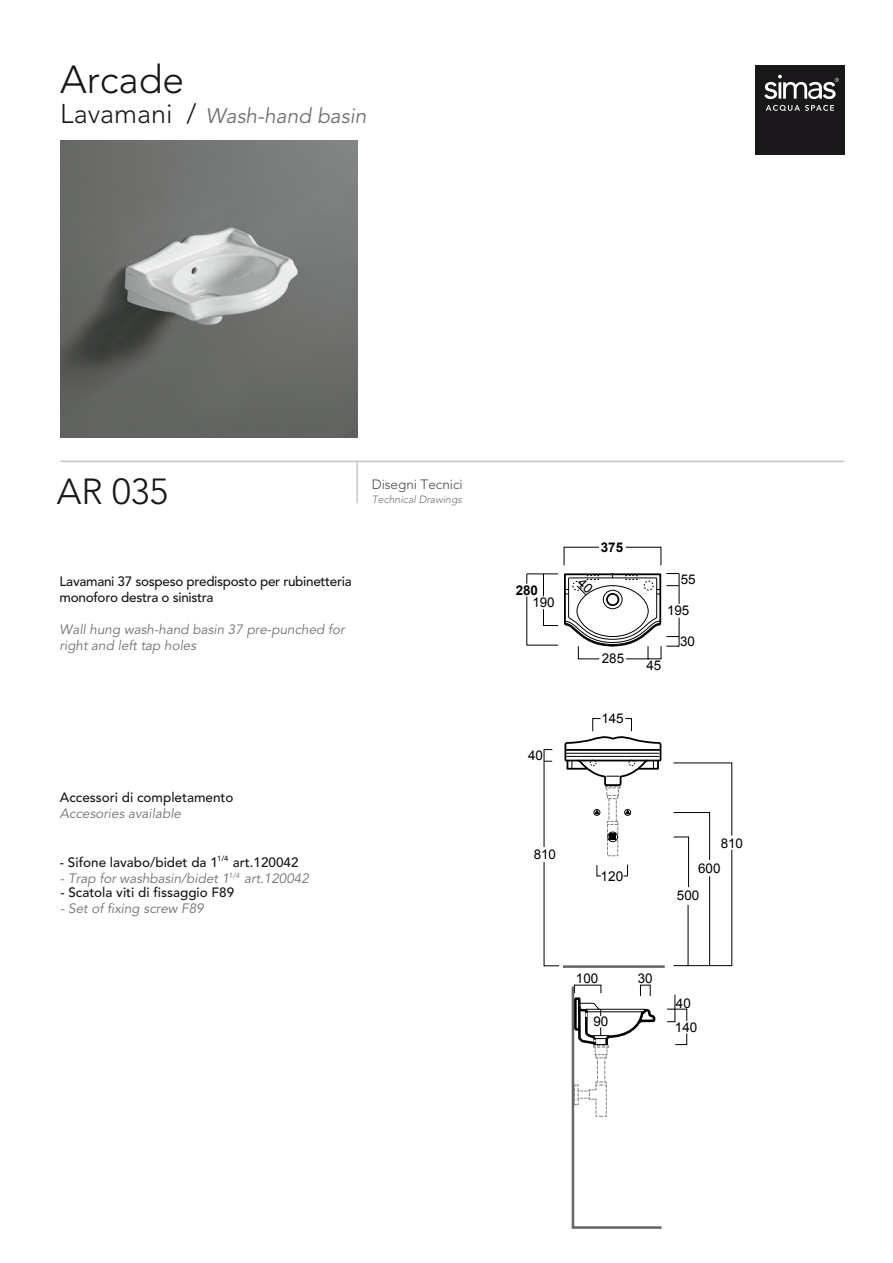
<style>
.page{position:relative;width:893px;height:1263px;background:#fff}
.page>*{position:absolute;margin:0;border:0;box-sizing:border-box;transform-origin:0 0}
.t1{font:300 39px "Avenir";color:#1a171b}
.t2{font:300 36px "Avenir";color:#1a171b}
.t3{font:italic 21px "Avenir";color:#707173}
.t4{font:13.65px "Arial";color:#000}
.t5{font:italic 13.5px/16.2px "Avenir";color:#707173}
.t6{font:500 13.5px "Avenir";color:#1a171b}
.t7{font:500 13.5px/16.2px "Avenir";letter-spacing:-.02em;color:#1a171b}
.t8{font:italic 13.5px "Avenir";color:#6f7072}
.t9{font:300 13.5px "Avenir";color:#49494b}
.t10{font:13.35px/27.5px "Arial";color:#000}
.t11{font:700 13.35px "Arial";color:#000}
.t12{font:italic 300 10.5px "Avenir";color:#707173}
.t13{font:500 7.5px "Avenir";color:#1a171b}
.t14{font:italic 7.5px "Avenir";color:#707173}
.s1{font-weight:300;font-style:normal;font-size:27px;color:#1a171b}
</style>
<div class="page">
<hr style="left:60px;top:461px;width:784px;height:1px;background:#c5c6c8">
<hr style="left:356px;top:461px;width:2px;height:42px;background:#c5c6c8">
<div style="left:755px;top:65px;width:89px;height:89px;background:#1a171b"></div>
<svg style="left:764px;top:75px;width:75px;height:24px"></svg>
<svg style="left:766px;top:105px;width:68px;height:6px"></svg>
<svg style="left:564px;top:547px;width:97px;height:19px"></svg>
<hr style="left:527px;top:574px;width:31px;height:1px;background:#000">
<hr style="left:527px;top:597px;width:1px;height:48px;background:#000">
<hr style="left:527px;top:645px;width:31px;height:1px;background:#000">
<svg style="left:673px;top:762px;width:59px;height:204px"></svg>
<hr style="left:563px;top:965px;width:102px;height:3px;background:#666">
<svg style="left:544px;top:862px;width:16px;height:104px"></svg>
<svg style="left:544px;top:749px;width:9px;height:98px"></svg>
<div style="left:607px;top:821px;width:11px;height:35px;border:1px dashed #808080"></div>
<svg style="left:607px;top:799px;width:11px;height:26px"></svg>
<div style="left:607px;top:795px;width:11px;height:4px;border:1px dashed #808080"></div>
<div style="left:606px;top:787px;width:13px;height:9px;border:1px dashed #808080"></div>
<svg style="left:596px;top:864px;width:32px;height:12px"></svg>
<div style="left:594px;top:809px;width:6px;height:7px;border:1px solid #000;border-radius:50%"></div>
<svg style="left:594px;top:809px;width:6px;height:5px"></svg>
<div style="left:624px;top:809px;width:7px;height:7px;border:1px solid #000;border-radius:50%"></div>
<svg style="left:625px;top:809px;width:5px;height:5px"></svg>
<div style="left:609px;top:833px;width:7px;height:7px;background:#000"></div>
<div style="left:608px;top:832px;width:10px;height:10px;border:1px solid #000;border-radius:50%"></div>
<svg style="left:571px;top:984px;width:91px;height:245px"></svg>
<svg style="left:564px;top:718px;width:98px;height:70px"></svg>
<svg style="left:675px;top:1033px;width:12px;height:12px"></svg>
<svg style="left:675px;top:995px;width:12px;height:26px"></svg>
<img style="left:60px;top:140px;width:297px;height:297px">
<svg style="left:543px;top:573px;width:137px;height:86px"></svg>
<h1 class="t1" style="left:60px;top:57px;width:126px">Arcade</h1>
<h3 class="t3" style="left:60px;top:104px;width:308px"><span class="s1">Lavamani /</span> Wash-hand basin</h3>
<h2 class="t2" style="left:57px;top:471px;width:113px">AR 035</h2>
<p class="t9" style="left:372px;top:476px;width:93px">Disegni Tecnici</p>
<p class="t12" style="left:372px;top:493px;width:92px">Technical Drawings</p>
<p class="t7" style="left:60px;top:573px;width:294px">Lavamani 37 sospeso predisposto per rubinetteria monoforo destra o sinistra</p>
<p class="t5" style="left:60px;top:622px;width:286px">Wall hung wash-hand basin 37 pre-punched for right and left tap holes</p>
<p class="t6" style="left:60px;top:790px;width:175px">Accessori di completamento</p>
<p class="t5" style="left:60px;top:806px;width:123px">Accesories available</p>
<p class="t6" style="left:60px;top:854px;width:240px">- Sifone lavabo/bidet da 1 art.120042</p>
<p class="t5" style="left:60px;top:871px;width:250px">- Trap for washbasin/bidet 1 art.120042</p>
<p class="t13" style="left:217px;top:854px;width:13px">1/4</p>
<p class="t14" style="left:229px;top:871px;width:13px">1/4</p>
<p class="t6" style="left:60px;top:884px;width:175px">- Scatola viti di fissaggio F89</p>
<p class="t8" style="left:60px;top:901px;width:145px">- Set of fixing screw F89</p>
<p class="t11" style="left:516px;top:581px;width:24px">280</p>
<p class="t10" style="left:532px;top:589px;width:24px">190</p>
<p class="t10" style="left:528px;top:742px;width:16px">40</p>
<p class="t11" style="left:601px;top:538px;width:24px">375</p>
<p class="t10" style="left:602px;top:645px;width:24px">285</p>
<p class="t10" style="left:601px;top:705px;width:24px">145</p>
<p class="t10" style="left:681px;top:566px;width:16px">55</p>
<p class="t10" style="left:667px;top:597px;width:24px">195</p>
<p class="t10" style="left:646px;top:652px;width:16px">45</p>
<p class="t10" style="left:680px;top:628px;width:16px">30</p>
<p class="t10" style="left:534px;top:841px;width:24px">810</p>
<p class="t4" style="left:601px;top:867px;width:24px">120</p>
<p class="t10" style="left:721px;top:829px;width:24px">810</p>
<p class="t10" style="left:677px;top:854px;width:45px;text-indent:21px">600<br>500</p>
<p class="t10" style="left:576px;top:965px;width:24px">100</p>
<p class="t10" style="left:638px;top:965px;width:16px">30</p>
<p class="t10" style="left:593px;top:1008px;width:16px">90</p>
<p class="t10" style="left:676px;top:989px;width:16px">40</p>
<p class="t10" style="left:675px;top:1014px;width:24px">140</p>
</div>
